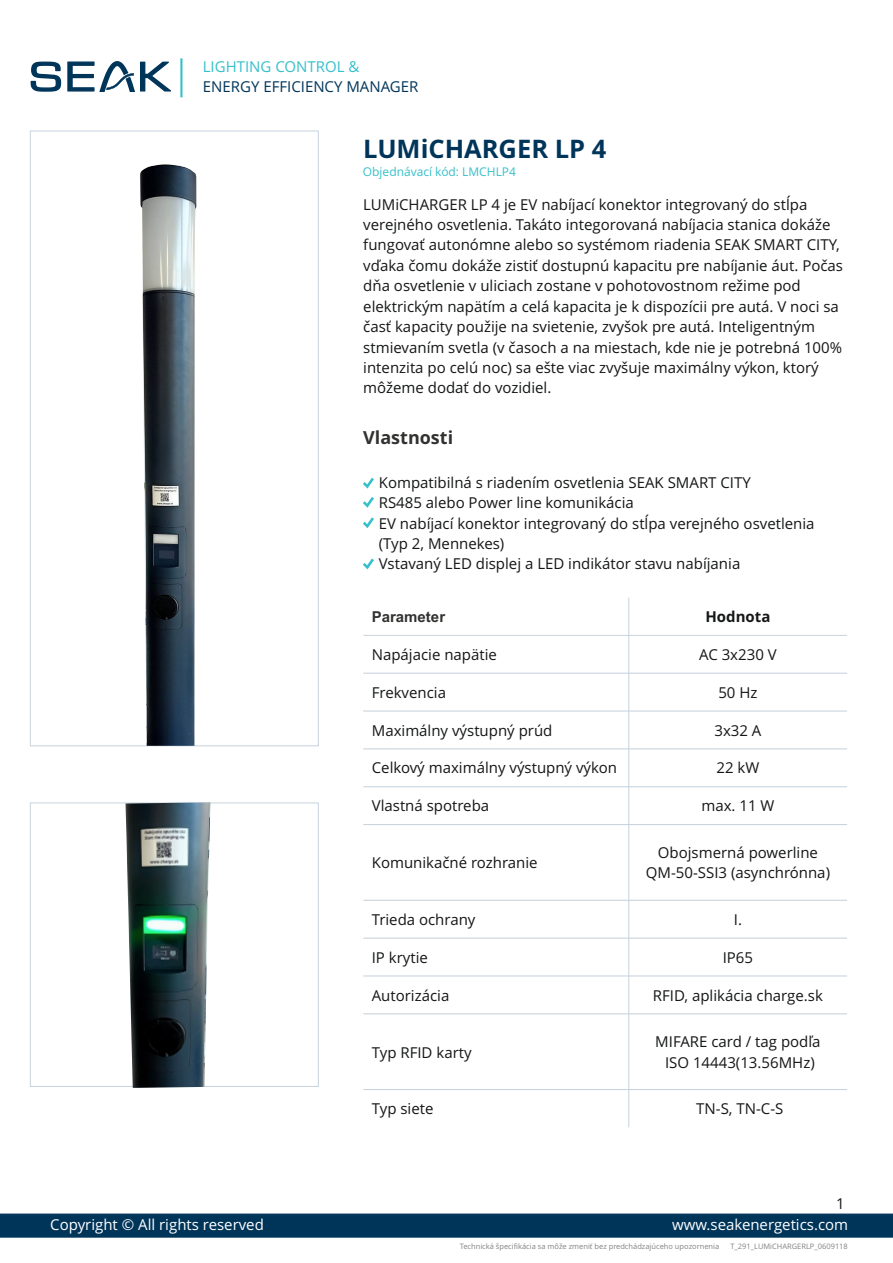
<style>
.page{position:relative;width:893px;height:1263px;background:#fff}
.page>*{position:absolute;margin:0;border:0;box-sizing:border-box;transform-origin:0 0}
.t1{font:700 25.5px "Open Sans";color:#00355a}
.t2{font:700 18px "Open Sans";color:#313130}
.t3{font:15px/20.4px "Open Sans";color:#151616}
.t4{font:15px "Open Sans";color:#fff}
.t5{font:15px "Open Sans";color:#00355a}
.t6{font:15px "Open Sans";color:#36c0ca}
.t7{font:700 15px "Arial";color:#313130}
.t8{font:700 15px "Open Sans";color:#151616}
.t9{font:12px "Open Sans";color:#36c0ca}
.t10{font:7.5px "Open Sans";color:#818281}
</style>
<div class="page">
<svg style="left:31px;top:62px;width:30px;height:30px"></svg>
<svg style="left:67px;top:61px;width:104px;height:31px"></svg>
<hr style="left:180px;top:58px;width:2px;height:39px;background:#36c0ca">
<svg style="left:0;top:1213px;width:893px;height:25px;background:#093c5f"></svg>
<svg style="left:363px;top:478px;width:11px;height:10px"></svg>
<svg style="left:363px;top:497px;width:11px;height:11px"></svg>
<hr style="left:628px;top:597px;width:1px;height:530px;background:#c7d3de">
<hr style="left:363px;top:1089px;width:484px;height:1px;background:#c7d3de">
<hr style="left:363px;top:1013px;width:484px;height:1px;background:#c7d3de">
<hr style="left:363px;top:975px;width:484px;height:1px;background:#c7d3de">
<hr style="left:363px;top:937px;width:484px;height:2px;background:#c7d3de">
<hr style="left:363px;top:900px;width:484px;height:1px;background:#c7d3de">
<hr style="left:363px;top:824px;width:484px;height:1px;background:#c7d3de">
<hr style="left:363px;top:786px;width:484px;height:1px;background:#c7d3de">
<hr style="left:363px;top:748px;width:484px;height:1px;background:#c7d3de">
<hr style="left:363px;top:710px;width:484px;height:1px;background:#c7d3de">
<hr style="left:363px;top:673px;width:484px;height:1px;background:#c7d3de">
<hr style="left:363px;top:635px;width:484px;height:1px;background:#c7d3de">
<svg style="left:363px;top:517px;width:11px;height:11px"></svg>
<svg style="left:363px;top:558px;width:11px;height:11px"></svg>
<img style="left:140px;top:164px;width:56px;height:582px">
<div style="left:30px;top:802px;width:289px;height:285px;border:1px solid #c7d3de"></div>
<img style="left:126px;top:802px;width:84px;height:286px">
<p class="t6" style="left:203px;top:60px;width:158px">LIGHTING CONTROL &amp;</p>
<p class="t5" style="left:203px;top:80px;width:217px">ENERGY EFFICIENCY MANAGER</p>
<h1 class="t1" style="left:363px;top:138px;width:245px">LUMiCHARGER LP 4</h1>
<p class="t9" style="left:363px;top:167px;width:155px">Objednávací kód: LMCHLP4</p>
<p class="t3" style="left:363px;top:195px;width:481px">LUMiCHARGER LP 4 je EV nabíjací konektor integrovaný do stĺpa verejného osvetlenia. Takáto integorovaná nabíjacia stanica dokáže fungovať autonómne alebo so systémom riadenia SEAK SMART CITY, vďaka čomu dokáže zistiť dostupnú kapacitu pre nabíjanie áut. Počas dňa osvetlenie v uliciach zostane v pohotovostnom režime pod elektrickým napätím a celá kapacita je k dispozícii pre autá. V noci sa časť kapacity použije na svietenie, zvyšok pre autá. Inteligentným stmievaním svetla (v časoch a na miestach, kde nie je potrebná 100% intenzita po celú noc) sa ešte viac zvyšuje maximálny výkon, ktorý môžeme dodať do vozidiel.</p>
<p class="t2" style="left:363px;top:430px;width:92px">Vlastnosti</p>
<p class="t3" style="left:379px;top:474px;width:437px">Kompatibilná s riadením osvetlenia SEAK SMART CITY<br>RS485 alebo Power line komunikácia<br>EV nabíjací konektor integrovaný do stĺpa verejného osvetlenia (Typ 2, Mennekes)<br>Vstavaný LED displej a LED indikátor stavu nabíjania</p>
<p class="t7" style="left:372px;top:611px;width:75px">Parameter</p>
<p class="t8" style="left:705px;top:610px;width:66px">Hodnota</p>
<p class="t3" style="left:372px;top:646px;width:127px">Napájacie napätie</p>
<p class="t3" style="left:699px;top:646px;width:79px">AC 3x230 V</p>
<p class="t3" style="left:372px;top:684px;width:76px">Frekvencia</p>
<p class="t3" style="left:718px;top:684px;width:41px">50 Hz</p>
<p class="t3" style="left:372px;top:721px;width:182px">Maximálny výstupný prúd</p>
<p class="t3" style="left:714px;top:721px;width:48px">3x32 A</p>
<p class="t3" style="left:372px;top:759px;width:247px">Celkový maximálny výstupný výkon</p>
<p class="t3" style="left:716px;top:759px;width:44px">22 kW</p>
<p class="t3" style="left:372px;top:797px;width:119px">Vlastná spotreba</p>
<p class="t3" style="left:701px;top:797px;width:74px">max. 11 W</p>
<p class="t3" style="left:372px;top:854px;width:167px">Komunikačné rozhranie</p>
<p class="t3" style="left:646px;top:844px;width:186px;text-align:center">Obojsmerná powerline<br>QM-50-SSI3 (asynchrónna)</p>
<p class="t3" style="left:372px;top:911px;width:105px">Trieda ochrany</p>
<p class="t3" style="left:734px;top:911px;width:10px">I.</p>
<p class="t3" style="left:372px;top:948px;width:58px">IP krytie</p>
<p class="t3" style="left:723px;top:948px;width:32px">IP65</p>
<p class="t3" style="left:372px;top:986px;width:79px">Autorizácia</p>
<p class="t3" style="left:653px;top:986px;width:171px">RFID, aplikácia charge.sk</p>
<p class="t3" style="left:372px;top:1043px;width:101px">Typ RFID karty</p>
<p class="t3" style="left:655px;top:1033px;width:167px;text-align:center">MIFARE card / tag podľa<br>ISO 14443(13.56MHz)</p>
<p class="t3" style="left:372px;top:1100px;width:63px">Typ siete</p>
<p class="t3" style="left:696px;top:1100px;width:89px">TN-S, TN-C-S</p>
<p class="t3" style="left:836px;top:1194px;width:10px">1</p>
<p class="t4" style="left:50px;top:1219px;width:215px">Copyright © All rights reserved</p>
<p class="t4" style="left:672px;top:1219px;width:178px">www.seakenergetics.com</p>
<p class="t10" style="left:460px;top:1244px;width:261px">Technická špecifikácia sa môže zmeniť bez predchádzajúceho upozornenia</p>
<p class="t10" style="left:730px;top:1243px;width:119px">T_291_LUMiCHARGERLP_0609118</p>
</div>
